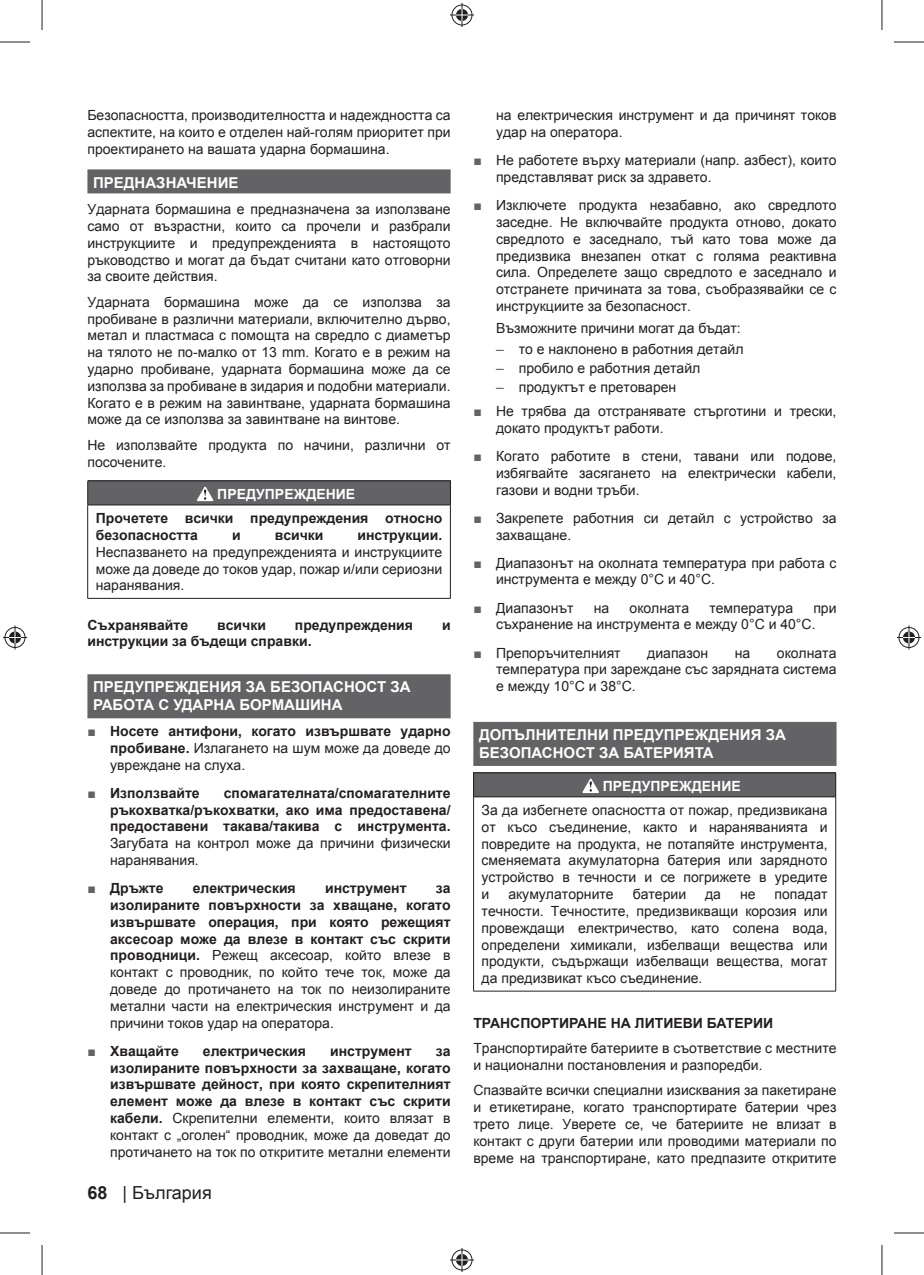
<style>
.page{position:relative;width:924px;height:1275px;background:#fff}
.page>*{position:absolute;margin:0;border:0;box-sizing:border-box;transform-origin:0 0}
.t1{font:18px "Arial";color:#231f20}
.t2{font:700 15px/18px "Arial";color:#fff}
.t3{font:14px/16.8px "Arial";color:#231f20;text-align:justify}
.t4{font:700 14px/16.8px "Arial";color:#231f20;text-align:justify}
.t5{font:700 14px "Arial";color:#fff}
.s1{font-weight:400;color:#636366}
.s2{font-weight:400}
.s3{font-weight:700}
.s4{color:#636366}
</style>
<div class="page">
<div style="left:87px;top:169px;width:363px;height:24px;background:#636366"></div>
<div style="left:87px;top:674px;width:363px;height:44px;background:#636366"></div>
<div style="left:88px;top:481px;width:362px;height:24px;background:#636366"></div>
<hr style="left:87px;top:505px;width:1px;height:93px;background:#231f20">
<hr style="left:450px;top:505px;width:1px;height:93px;background:#231f20">
<hr style="left:87px;top:598px;width:363px;height:1px;background:#231f20">
<svg style="left:87px;top:481px;width:1px;height:23px"></svg>
<svg style="left:450px;top:481px;width:1px;height:24px"></svg>
<hr style="left:87px;top:480px;width:363px;height:1px;background:#231f20">
<hr style="left:87px;top:504px;width:363px;height:1px;background:#231f20">
<svg style="left:197px;top:486px;width:16px;height:15px"></svg>
<div style="left:473px;top:722px;width:363px;height:44px;background:#636366"></div>
<div style="left:473px;top:773px;width:362px;height:24px;background:#636366"></div>
<hr style="left:473px;top:797px;width:1px;height:194px;background:#231f20">
<hr style="left:835px;top:797px;width:1px;height:194px;background:#231f20">
<hr style="left:473px;top:990px;width:362px;height:1px;background:#231f20">
<svg style="left:473px;top:773px;width:1px;height:23px"></svg>
<svg style="left:835px;top:773px;width:1px;height:23px"></svg>
<hr style="left:473px;top:772px;width:362px;height:1px;background:#231f20">
<hr style="left:473px;top:796px;width:362px;height:1px;background:#231f20">
<svg style="left:582px;top:778px;width:16px;height:15px"></svg>
<hr style="left:0;top:42px;width:30px;height:1px;background:#231f20">
<hr style="left:893px;top:42px;width:30px;height:1px;background:#231f20">
<hr style="left:0;top:1232px;width:30px;height:1px;background:#231f20">
<hr style="left:893px;top:1232px;width:30px;height:1px;background:#231f20">
<hr style="left:42px;top:0;width:1px;height:30px;background:#231f20">
<hr style="left:42px;top:1245px;width:1px;height:30px;background:#231f20">
<hr style="left:881px;top:0;width:1px;height:30px;background:#231f20">
<hr style="left:881px;top:1245px;width:1px;height:30px;background:#231f20">
<svg style="left:450px;top:3px;width:24px;height:24px"></svg>
<svg style="left:450px;top:1248px;width:24px;height:24px"></svg>
<svg style="left:3px;top:625px;width:24px;height:24px"></svg>
<svg style="left:897px;top:625px;width:23px;height:24px"></svg>
<p class="t3" style="left:87px;top:107px;width:364px">Безопасността, производителността и надеждността са аспектите, на които е отделен най-голям приоритет при проектирането на вашата ударна бормашина.</p>
<p class="t2" style="left:93px;top:174px;width:147px">ПРЕДНАЗНАЧЕНИЕ</p>
<p class="t3" style="left:87px;top:201px;width:364px">Ударната бормашина е предназначена за използване само от възрастни, които са прочели и разбрали инструкциите и предупрежденията в настоящото ръководство и могат да бъдат считани като отговорни за своите действия.</p>
<p class="t3" style="left:87px;top:293px;width:364px">Ударната бормашина може да се използва за пробиване в различни материали, включително дърво, метал и пластмаса с помощта на свредло с диаметър на тялото не по-малко от 13 mm. Когато е в режим на ударно пробиване, ударната бормашина може да се използва за пробиване в зидария и подобни материали.<br>Когато е в режим на завинтване, ударната бормашина може да се използва за завинтване на винтове.</p>
<p class="t3" style="left:87px;top:436px;width:364px">Не използвайте продукта по начини, различни от посочените.</p>
<p class="t5" style="left:217px;top:486px;width:139px">ПРЕДУПРЕЖДЕНИЕ</p>
<p class="t4" style="left:96px;top:510px;width:348px">Прочетете всички предупреждения относно безопасността</p>
<p class="t4" style="left:232px;top:527px;width:10px">и</p>
<p class="t4" style="left:274px;top:527px;width:50px">всички</p>
<p class="t4" style="left:357px;top:527px;width:86px">инструкции.</p>
<p class="t3" style="left:96px;top:543px;width:348px">Неспазването на предупрежденията и инструкциите може да доведе до токов удар, пожар и/или сериозни наранявания.</p>
<p class="t4" style="left:87px;top:616px;width:102px">Съхранявайте</p>
<p class="t4" style="left:217px;top:616px;width:50px">всички</p>
<p class="t4" style="left:295px;top:616px;width:120px">предупреждения</p>
<p class="t4" style="left:442px;top:616px;width:10px">и</p>
<p class="t4" style="left:87px;top:633px;width:225px">инструкции за бъдещи справки.</p>
<p class="t2" style="left:93px;top:678px;width:319px">ПРЕДУПРЕЖДЕНИЯ ЗА БЕЗОПАСНОСТ ЗА<br>РАБОТА С УДАРНА БОРМАШИНА</p>
<p class="t4" style="left:110px;top:723px;width:342px;text-indent:-23px"><span class="s1">■</span> Носете антифони, когато извършвате ударно пробиване. <span class="s2">Излагането на шум може да доведе до увреждане на слуха.</span></p>
<p class="t4" style="left:87px;top:784px;width:114px"><span class="s1">■</span> Използвайте</p>
<p class="t4" style="left:110px;top:784px;width:342px;text-indent:114px">спомагателната/спомагателните ръкохватка/ръкохватки, ако има предоставена/ предоставени такава/такива с инструмента.</p>
<p class="t3" style="left:110px;top:835px;width:342px">Загубата на контрол може да причини физически наранявания.</p>
<p class="t4" style="left:87px;top:880px;width:77px"><span class="s1">■</span> Дръжте</p>
<p class="t4" style="left:193px;top:880px;width:104px">електрическия</p>
<p class="t4" style="left:325px;top:880px;width:83px">инструмент</p>
<p class="t3" style="left:110px;top:880px;width:342px;text-indent:325px"><span class="s3">за изолираните повърхности за хващане, когато извършвате операция, при която режещият аксесоар може да влезе в контакт със скрити проводници.</span> Режещ аксесоар, който влезе в контакт с проводник, по който тече ток, може да доведе до протичането на ток по неизолираните метални части на електрическия инструмент и да причини токов удар на оператора.</p>
<p class="t4" style="left:87px;top:1042px;width:93px"><span class="s1">■</span> Хващайте</p>
<p class="t4" style="left:203px;top:1042px;width:104px">електрическия</p>
<p class="t4" style="left:330px;top:1042px;width:83px">инструмент</p>
<p class="t4" style="left:110px;top:1042px;width:342px;text-indent:325px">за изолираните повърхности за захващане, когато извършвате дейност, при която скрепителният елемент може да влезе в контакт със скрити кабели. <span class="s2">Скрепителни елементи, които влязат в контакт с „оголен“ проводник, може да доведат до протичането на ток по откритите метални елементи</span></p>
<p class="t1" style="left:87px;top:1182px;width:126px"><span class="s3">68</span> | България</p>
<p class="t3" style="left:496px;top:107px;width:342px">на електрическия инструмент и да причинят токов удар на оператора.</p>
<p class="t3" style="left:496px;top:152px;width:342px;text-indent:-23px"><span class="s4">■</span> Не работете върху материали (напр. азбест), които представляват риск за здравето.</p>
<p class="t3" style="left:496px;top:197px;width:342px;text-indent:-23px"><span class="s4">■</span> Изключете продукта незабавно, ако свредлото заседне. Не включвайте продукта отново, докато свредлото е заседнало, тъй като това може да предизвика внезапен откат с голяма реактивна сила. Определете защо свредлото е заседнало и отстранете причината за това, съобразявайки се с инструкциите за безопасност.</p>
<p class="t3" style="left:496px;top:320px;width:246px">Възможните причини могат да бъдат:</p>
<p class="t3" style="left:496px;top:341px;width:249px"><span class="s4">–</span> то е наклонено в работния детайл</p>
<p class="t3" style="left:496px;top:360px;width:206px"><span class="s4">–</span> пробило е работния детайл</p>
<p class="t3" style="left:496px;top:379px;width:182px"><span class="s4">–</span> продуктът е претоварен</p>
<p class="t3" style="left:496px;top:403px;width:342px;text-indent:-23px"><span class="s4">■</span> Не трябва да отстранявате стърготини и трески, докато продуктът работи.</p>
<p class="t3" style="left:496px;top:448px;width:342px;text-indent:-23px"><span class="s4">■</span> Когато работите в стени, тавани или подове, избягвайте засягането на електрически кабели, газови и водни тръби.</p>
<p class="t3" style="left:496px;top:509px;width:342px;text-indent:-23px"><span class="s4">■</span> Закрепете работния си детайл с устройство за захващане.</p>
<p class="t3" style="left:496px;top:554px;width:342px;text-indent:-23px"><span class="s4">■</span> Диапазонът на околната температура при работа с инструмента е между 0°C и 40°C.</p>
<p class="t3" style="left:473px;top:599px;width:102px"><span class="s4">■</span> Диапазонът</p>
<p class="t3" style="left:593px;top:599px;width:17px">на</p>
<p class="t3" style="left:629px;top:599px;width:61px">околната</p>
<p class="t3" style="left:709px;top:599px;width:85px">температура</p>
<p class="t3" style="left:496px;top:599px;width:342px;text-indent:317px">при съхранение на инструмента е между 0°C и 40°C.</p>
<p class="t3" style="left:473px;top:644px;width:149px"><span class="s4">■</span> Препоръчителният</p>
<p class="t3" style="left:647px;top:644px;width:63px">диапазон</p>
<p class="t3" style="left:734px;top:644px;width:17px">на</p>
<p class="t3" style="left:496px;top:644px;width:342px;text-indent:281px">околната температура при зареждане със зарядната система е между 10°C и 38°C.</p>
<p class="t2" style="left:479px;top:725px;width:308px">ДОПЪЛНИТЕЛНИ ПРЕДУПРЕЖДЕНИЯ ЗА<br>БЕЗОПАСНОСТ ЗА БАТЕРИЯТА</p>
<p class="t5" style="left:602px;top:778px;width:139px">ПРЕДУПРЕЖДЕНИЕ</p>
<p class="t3" style="left:481px;top:802px;width:347px">За да избегнете опасността от пожар, предизвикана от късо съединение, както и нараняванията и повредите на продукта, не потапяйте инструмента, сменяемата акумулаторна батерия или зарядното устройство в течности и се погрижете в уредите и</p>
<p class="t3" style="left:508px;top:886px;width:107px">акумулаторните</p>
<p class="t3" style="left:632px;top:886px;width:55px">батерии</p>
<p class="t3" style="left:704px;top:886px;width:17px">да</p>
<p class="t3" style="left:739px;top:886px;width:17px">не</p>
<p class="t3" style="left:481px;top:886px;width:347px;text-indent:293px">попадат течности. Течностите, предизвикващи корозия или провеждащи електричество, като солена вода, определени химикали, избелващи вещества или продукти, съдържащи избелващи вещества, могат да предизвикат късо съединение.</p>
<p class="t4" style="left:473px;top:1014px;width:301px">ТРАНСПОРТИРАНЕ НА ЛИТИЕВИ БАТЕРИИ</p>
<p class="t3" style="left:473px;top:1040px;width:364px">Транспортирайте батериите в съответствие с местните и национални постановления и разпоредби.</p>
<p class="t3" style="left:473px;top:1082px;width:364px">Спазвайте всички специални изисквания за пакетиране и етикетиране, когато транспортирате батерии чрез трето лице. Уверете се, че батериите не влизат в контакт с други батерии или проводими материали по време на транспортиране, като предпазите откритите</p>
</div>
